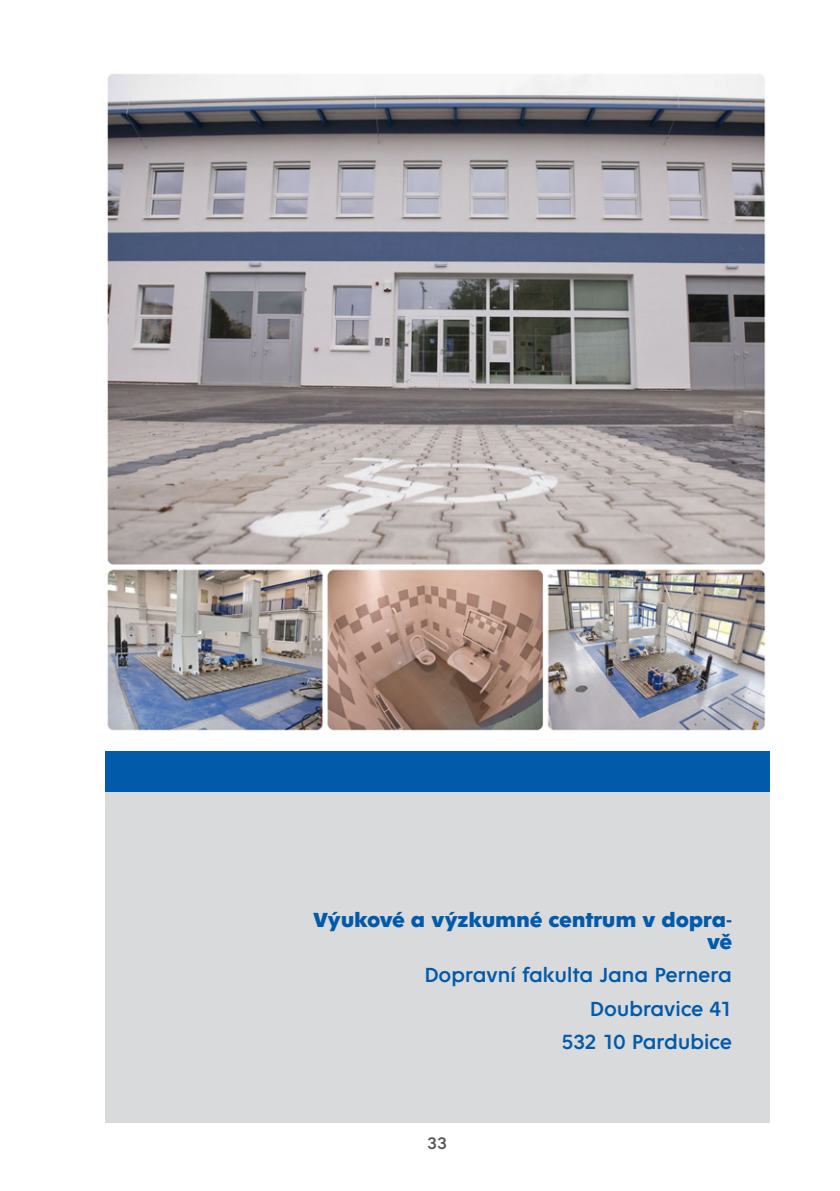
<style>
.page{position:relative;width:840px;height:1191px;background:#fff}
.page>*{position:absolute;margin:0;border:0;box-sizing:border-box;transform-origin:0 0}
.t1{font:22px "Fenomen Sans";letter-spacing:-.02em;color:#015aaa}
.t2{font:700 22px/22px "Fenomen Sans";letter-spacing:-.01em;color:#015aaa;text-align:right}
.t3{font:18px "Fenomen Sans";color:#57585a}
</style>
<div class="page">
<img style="left:107px;top:74px;width:659px;height:657px">
<div style="left:104px;top:751px;width:665px;height:372px;background:#d9dadc"></div>
<div style="left:104px;top:751px;width:665px;height:41px;background:#015aaa"></div>
<p class="t2" style="left:313px;top:909px;width:420px">Výukové a výzkumné centrum v dopra&shy;vě</p>
<p class="t1" style="left:424px;top:963px;width:309px">Dopravní fakulta Jana Pernera</p>
<p class="t1" style="left:589px;top:996px;width:144px">Doubravice 41</p>
<p class="t1" style="left:561px;top:1030px;width:172px">532 10 Pardubice</p>
<p class="t3" style="left:427px;top:1133px;width:21px">33</p>
</div>
